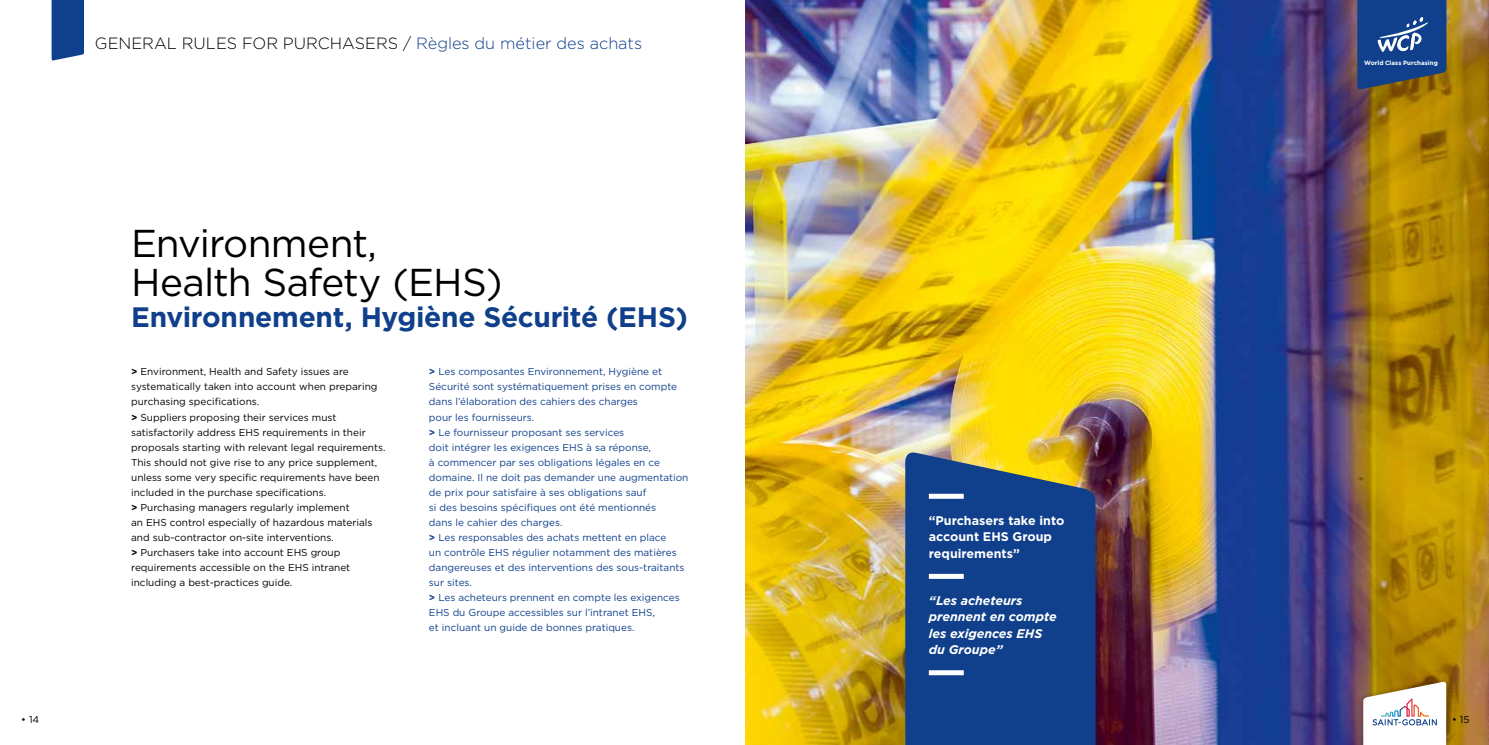
<style>
.page{position:relative;width:1489px;height:745px;background:#fff}
.page>*{position:absolute;margin:0;border:0;box-sizing:border-box;transform-origin:0 0}
.t1{font:38.75px/38.8px "Gotham";letter-spacing:-.025em;color:#000}
.t2{font:700 28px "Gotham";letter-spacing:-.01em;color:#10408b}
.t3{font:300 16.25px "Gotham";color:#000}
.t4{font:italic 700 12.5px/16.2px "Gotham";color:#fff}
.t5{font:700 12.5px/16.2px "Gotham";color:#fff}
.t6{font:10px/15px "Gotham";color:#10408b}
.t7{font:10px/15px "Gotham";color:#000}
.t8{font:700 6.12px "Gotham";letter-spacing:.01em;color:#fff}
.s1{color:#10408b}
.s2{font-weight:700}
</style>
<div class="page">
<img style="left:745px;top:0;width:743px;height:744px">
<svg style="left:905px;top:450px;width:190px;height:294px;background:#1f4984"></svg>
<div style="left:928px;top:493px;width:35px;height:5px;background:#fff"></div>
<div style="left:928px;top:573px;width:35px;height:5px;background:#fff"></div>
<svg style="left:928px;top:669px;width:35px;height:5px"></svg>
<div style="left:1357px;top:676px;width:94px;height:68px;background:#000;opacity:.3"></div>
<svg style="left:1363px;top:680px;width:82px;height:64px"></svg>
<div style="left:52px;top:0;width:32px;height:61px;background:#10408b"></div>
<svg style="left:1357px;top:0;width:88px;height:90px;background:#2a4e84"></svg>
<h3 class="t3" style="left:95px;top:33px;width:548px">GENERAL RULES FOR PURCHASERS / <span class="s1">Règles du métier des achats</span></h3>
<h1 class="t1" style="left:131px;top:223px;width:373px">Environment,<br>Health Safety (EHS)</h1>
<h2 class="t2" style="left:131px;top:298px;width:558px">Environnement, Hygiène Sécurité (EHS)</h2>
<p class="t7" style="left:131px;top:364px;width:256px"><span class="s2">&gt;</span> Environment, Health and Safety issues are systematically taken into account when preparing purchasing specifications.<br><span class="s2">&gt;</span> Suppliers proposing their services must satisfactorily address EHS requirements in their proposals starting with relevant legal requirements.<br>This should not give rise to any price supplement, unless some very specific requirements have been included in the purchase specifications.<br><span class="s2">&gt;</span> Purchasing managers regularly implement<br>an EHS control especially of hazardous materials and sub-contractor on-site interventions.<br><span class="s2">&gt;</span> Purchasers take into account EHS group requirements accessible on the EHS intranet including a best-practices guide.</p>
<p class="t6" style="left:429px;top:364px;width:261px"><span class="s2">&gt;</span> Les composantes Environnement, Hygiène et Sécurité sont systématiquement prises en compte dans l’élaboration des cahiers des charges<br>pour les fournisseurs.<br><span class="s2">&gt;</span> Le fournisseur proposant ses services<br>doit intégrer les exigences EHS à sa réponse,<br>à commencer par ses obligations légales en ce domaine. Il ne doit pas demander une augmentation de prix pour satisfaire à ses obligations sauf<br>si des besoins spécifiques ont été mentionnés<br>dans le cahier des charges.<br><span class="s2">&gt;</span> Les responsables des achats mettent en place<br>un contrôle EHS régulier notamment des matières dangereuses et des interventions des sous-traitants sur sites.<br><span class="s2">&gt;</span> Les acheteurs prennent en compte les exigences EHS du Groupe accessibles sur l’intranet EHS,<br>et incluant un guide de bonnes pratiques.</p>
<p class="t5" style="left:928px;top:512px;width:137px">“Purchasers take into account EHS Group requirements”</p>
<p class="t4" style="left:928px;top:592px;width:129px">“Les acheteurs prennent en compte les exigences EHS du Groupe”</p>
<p class="t8" style="left:1363px;top:59px;width:75px">World Class Purchasing</p>
<p class="t7" style="left:21px;top:711px;width:20px">• 14</p>
<p class="t7" style="left:1451px;top:711px;width:19px">• 15</p>
</div>
